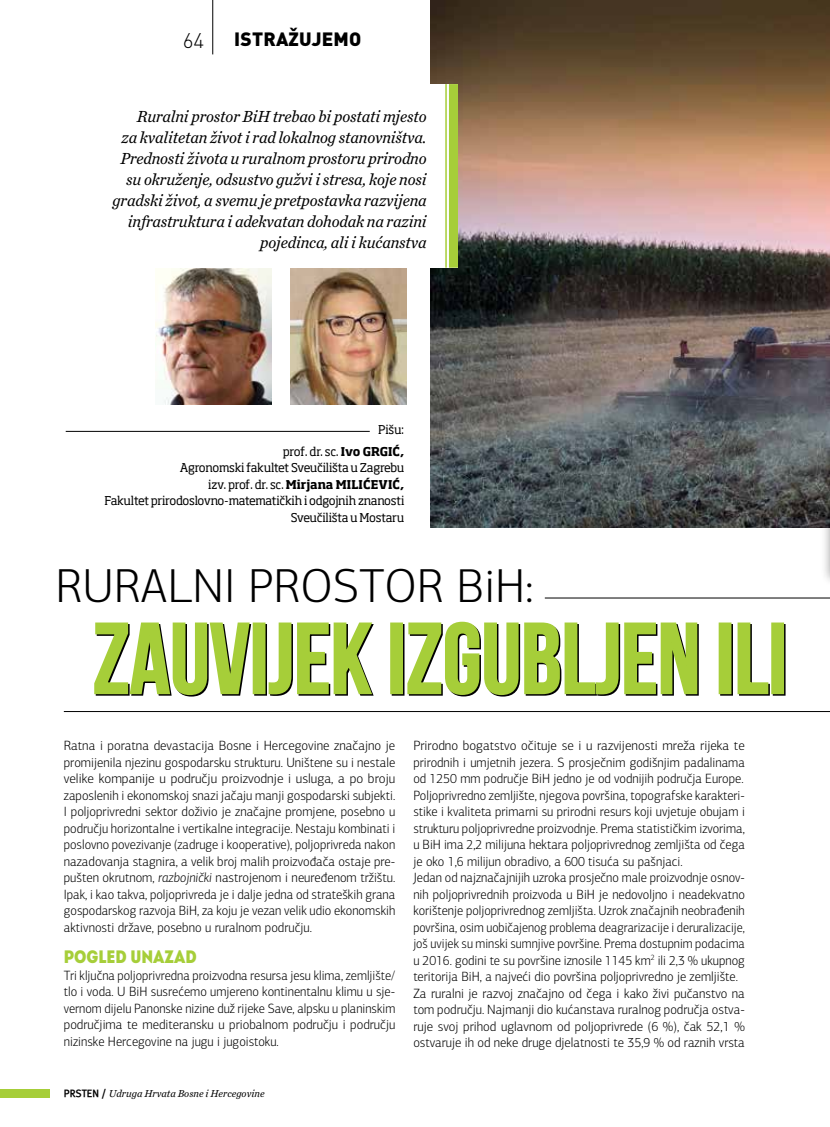
<style>
.page{position:relative;width:830px;height:1127px;background:#fff}
.page>*{position:absolute;margin:0;border:0;box-sizing:border-box;transform-origin:0 0}
.t1{font:99.6px "Bebas Neue";color:#a6ce39}
.t2{font:300 47.85px "PF Agora Sans Pro";color:#000}
.t3{font:300 21px "DIN Pro";color:#000}
.t4{font:900 19.05px "DIN Pro";letter-spacing:.01em;color:#000}
.t5{font:18px "Intro Cond Black Free";color:#a6ce39}
.t6{font:italic 16.8px/21px "Chronicle Text G2";letter-spacing:-.01em;color:#000;text-align:right;scale:.96 1}
.t7{font:300 13.5px/16.5px "PF Agora Sans Pro";color:#000;text-align:justify}
.t8{font:300 13.5px/16.5px "PF Agora Sans Pro";color:#000;text-align:justify;scale:.94 1}
.t9{font:12px/16.5px "Soho Std";letter-spacing:-.025em;color:#000;text-align:right}
.t10{font:italic 10.5px "Chronicle Text G2";color:#000}
.s1{font-weight:700}
.s2{font-style:italic}
.s3{font-family:"Meta HR";font-weight:700;font-style:normal}
</style>
<div class="page">
<img style="left:430px;top:0;width:399px;height:527px">
<hr style="left:212px;top:0;width:1px;height:54px;background:#000">
<div style="left:0;top:1089px;width:49px;height:8px;background:#a6ce39"></div>
<div style="left:254px;top:624px;width:13px;height:72px;border:2px solid #000"></div>
<div style="left:391px;top:624px;width:13px;height:72px;border:2px solid #000"></div>
<div style="left:719px;top:624px;width:13px;height:72px;border:2px solid #000"></div>
<div style="left:772px;top:624px;width:13px;height:72px;border:2px solid #000"></div>
<div style="left:66px;top:84px;width:392px;height:184px;background:#fff"></div>
<div style="left:449px;top:84px;width:9px;height:184px;background:#a6ce39"></div>
<hr style="left:445px;top:84px;width:1px;height:184px;background:#a6ce39">
<hr style="left:66px;top:431px;width:303px;height:1px;background:#000">
<hr style="left:544px;top:598px;width:285px;height:1px;background:#000">
<img style="left:155px;top:269px;width:116px;height:136px">
<img style="left:290px;top:269px;width:116px;height:136px">
<svg style="left:94px;top:622px;width:158px;height:75px"></svg>
<div style="left:252px;top:622px;width:13px;height:72px;border:2px solid #a6ce39"></div>
<svg style="left:268px;top:622px;width:106px;height:74px"></svg>
<div style="left:390px;top:622px;width:13px;height:72px;border:2px solid #a6ce39"></div>
<svg style="left:407px;top:621px;width:292px;height:76px"></svg>
<div style="left:718px;top:622px;width:13px;height:72px;border:2px solid #a6ce39"></div>
<svg style="left:737px;top:622px;width:33px;height:74px"></svg>
<div style="left:770px;top:622px;width:13px;height:72px;border:2px solid #a6ce39"></div>
<hr style="left:64px;top:711px;width:765px;height:1px;background:#000">
<div style="left:819px;top:440px;width:10px;height:147px;background:#000;opacity:.35"></div>
<hr style="left:829px;top:449px;width:1px;height:128px;background:#a6ce39">
<h3 class="t3" style="left:183px;top:26px;width:23px">64</h3>
<h3 class="t4" style="left:234px;top:26px;width:128px">ISTRAŽUJEMO</h3>
<p class="t6" style="left:112px;top:106px;width:329px">Ruralni prostor BiH trebao bi postati mjesto<br>za kvalitetan život i rad lokalnog stanovništva.<br>Prednosti života u ruralnom prostoru prirodno su okruženje, odsustvo gužvi i stresa, koje nosi gradski život, a svemu je pretpostavka razvijena infrastruktura i adekvatan dohodak na razini pojedinca, ali i kućanstva</p>
<p class="t9" style="left:378px;top:421px;width:28px">Pišu:</p>
<p class="t9" style="left:104px;top:443px;width:301px">prof. dr. sc. <span class="s1">Ivo GRGIĆ,<br></span>Agronomski fakultet Sveučilišta u Zagrebu<br>izv. prof. dr. sc. <span class="s1">Mirjana MILIĆEVIĆ,<br></span>Fakultet prirodoslovno-matematičkih i odgojnih znanosti Sveučilišta u Mostaru</p>
<h2 class="t2" style="left:55px;top:558px;width:479px">RURALNI PROSTOR BiH:</h2>
<h1 class="t1" style="left:93px;top:604px;width:695px">ZAUVIJEK IZGUBLJEN ILI</h1>
<p class="t7" style="left:64px;top:737px;width:333px">Ratna i poratna devastacija Bosne i Hercegovine značajno je promijenila njezinu gospodarsku strukturu. Uništene su i nestale velike kompanije u području proizvodnje i usluga, a po broju zaposlenih i ekonomskoj snazi jačaju manji gospodarski subjekti.<br>I poljoprivredni sektor doživio je značajne promjene, posebno u području horizontalne i vertikalne integracije. Nestaju kombinati i poslovno povezivanje (zadruge i kooperative), poljoprivreda nakon nazadovanja stagnira, a velik broj malih proizvođača ostaje pre&shy;pušten okrutnom, <span class="s2">razbojnički</span> nastrojenom i neuređenom tržištu.<br>Ipak, i kao takva, poljoprivreda je i dalje jedna od strateških grana gospodarskog razvoja BiH, za koju je vezan velik udio ekonomskih aktivnosti države, posebno u ruralnom području.</p>
<h3 class="t5" style="left:64px;top:944px;width:134px">POGLED UNAZAD</h3>
<p class="t8" style="left:64px;top:967px;width:354px">Tri ključna poljoprivredna proizvodna resursa jesu klima, zemljište/ tlo i voda. U BiH susrećemo umjereno kontinentalnu klimu u sje&shy;vernom dijelu Panonske nizine duž rijeke Save, alpsku u planinskim područjima te mediteransku u priobalnom području i području nizinske Hercegovine na jugu i jugoistoku.</p>
<p class="t10" style="left:64px;top:1087px;width:202px"><span class="s3">PRSTEN /</span> Udruga Hrvata Bosne i Hercegovine</p>
<p class="t7" style="left:413px;top:737px;width:333px;text-align:left">Prirodno bogatstvo očituje se i u razvijenosti mreža rijeka te prirodnih i umjetnih jezera. S prosječnim godišnjim padalinama od 1250 mm područje BiH jedno je od vodnijih područja Europe.<br>Poljoprivredno zemljište, njegova površina, topografske karakteri&shy;stike i kvaliteta primarni su prirodni resurs koji uvjetuje obujam i strukturu poljoprivredne proizvodnje. Prema statističkim izvorima, u BiH ima 2,2 milijuna hektara poljoprivrednog zemljišta od čega je oko 1,6 milijun obradivo, a 600 tisuća su pašnjaci.<br>Jedan od najznačajnijih uzroka prosječno male proizvodnje osnov&shy;nih poljoprivrednih proizvoda u BiH je nedovoljno i neadekvatno korištenje poljoprivrednog zemljišta. Uzrok značajnih neobrađenih površina, osim uobičajenog problema deagrarizacije i deruralizacije, još uvijek su minski sumnjive površine. Prema dostupnim podacima u 2016. godini te su površine iznosile 1145 km<sup>2</sup> ili 2,3 % ukupnog teritorija BiH, a najveći dio površina poljoprivredno je zemljište.<br>Za ruralni je razvoj značajno od čega i kako živi pučanstvo na tom području. Najmanji dio kućanstava ruralnog područja ostva&shy;ruje svoj prihod uglavnom od poljoprivrede (6 %), čak 52,1 % ostvaruje ih od neke druge djelatnosti te 35,9 % od raznih vrsta</p>
</div>
